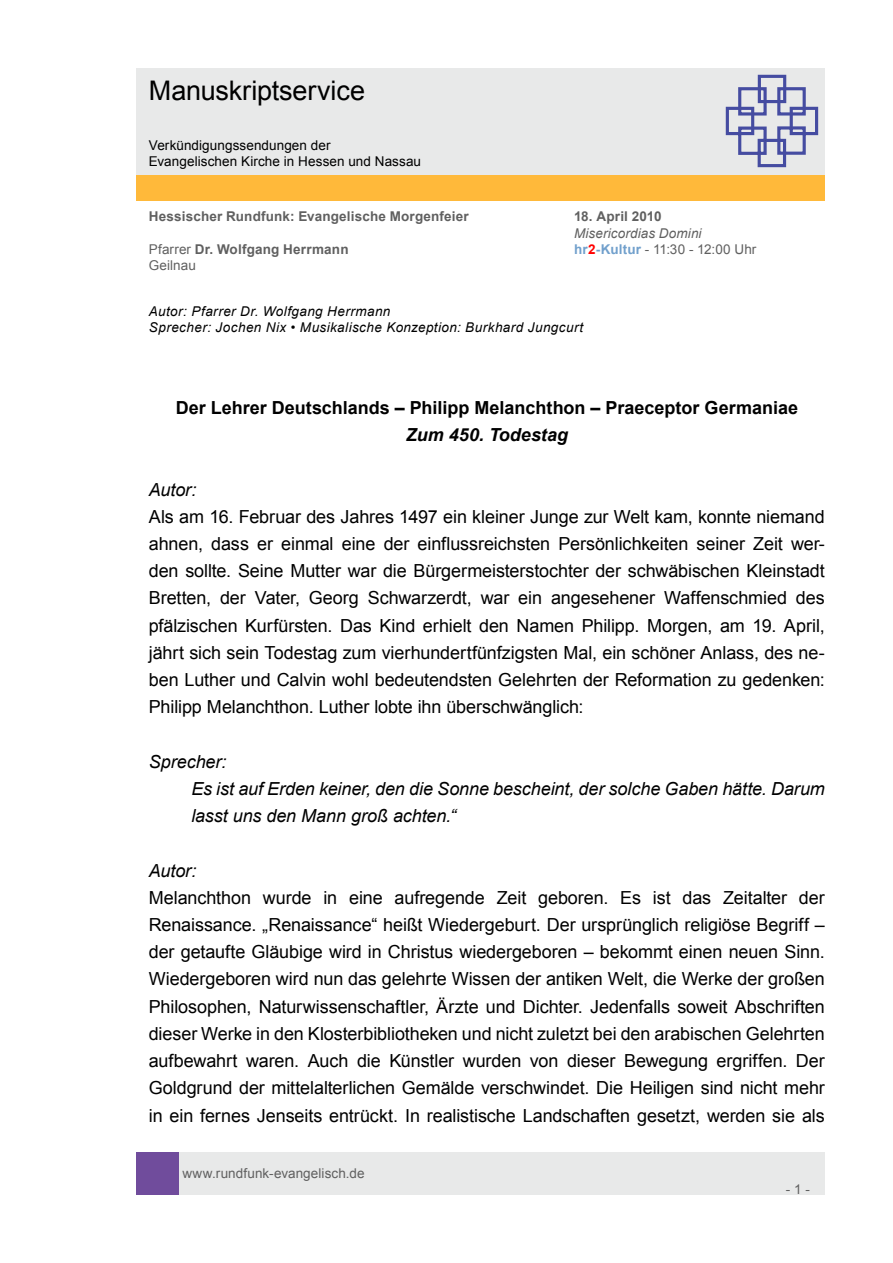
<style>
.page{position:relative;width:893px;height:1263px;background:#fff}
.page>*{position:absolute;margin:0;border:0;box-sizing:border-box;transform-origin:0 0}
.t1{font:27px "Arial";letter-spacing:-.005em;color:#000}
.t2{font:18px/27.2px "Arial";letter-spacing:-.005em;color:#000;text-align:justify}
.t3{font:italic 18px/27.2px "Arial";letter-spacing:-.005em;color:#000}
.t4{font:700 18px "Arial";color:#000}
.t5{font:italic 700 18px "Arial";color:#000}
.t6{font:italic 13.5px/16.2px "Arial";letter-spacing:.035em;color:#000}
.t7{font:700 13.5px "Arial";letter-spacing:.015em;color:#606060}
.t8{font:13.5px "Arial";letter-spacing:.005em;color:#606060}
.t9{font:13.5px/16.2px "Arial";letter-spacing:.005em;color:#000}
.t10{font:italic 13.5px "Arial";letter-spacing:.01em;color:#606060}
.s1{font-weight:400}
.s2{font-weight:700;color:#71a0cc}
.s3{font-weight:700;color:#f00}
</style>
<div class="page">
<div style="left:179px;top:1152px;width:646px;height:43px;background:#e8e9e9"></div>
<div style="left:136px;top:1152px;width:43px;height:43px;background:#704c9c"></div>
<div style="left:136px;top:175px;width:689px;height:26px;background:#ffb93a"></div>
<div style="left:136px;top:68px;width:689px;height:106px;background:#e8e9e9"></div>
<svg style="left:725px;top:74px;width:94px;height:94px"></svg>
<h1 class="t1" style="left:149px;top:73px;width:218px">Manuskriptservice</h1>
<p class="t9" style="left:149px;top:137px;width:274px">Verkündigungssendungen der<br>Evangelischen Kirche in Hessen und Nassau</p>
<p class="t7" style="left:149px;top:208px;width:322px">Hessischer Rundfunk: Evangelische Morgenfeier</p>
<p class="t7" style="left:574px;top:208px;width:89px">18. April 2010</p>
<p class="t10" style="left:574px;top:224px;width:129px">Misericordias Domini</p>
<p class="t7" style="left:149px;top:240px;width:201px"><span class="s1">Pfarrer</span> Dr. Wolfgang Herrmann</p>
<p class="t8" style="left:574px;top:240px;width:184px"><span class="s2">hr</span><span class="s3">2</span><span class="s2">-Kultur</span> - 11:30 - 12:00 Uhr</p>
<p class="t8" style="left:149px;top:256px;width:49px">Geilnau</p>
<p class="t6" style="left:149px;top:303px;width:436px">Autor: Pfarrer Dr. Wolfgang Herrmann<br>Sprecher: Jochen Nix • Musikalische Konzeption: Burkhard Jungcurt</p>
<p class="t4" style="left:176px;top:396px;width:624px">Der Lehrer Deutschlands – Philipp Melanchthon – Praeceptor Germaniae</p>
<p class="t5" style="left:406px;top:423px;width:164px">Zum 450. Todestag</p>
<p class="t3" style="left:149px;top:476px;width:49px">Autor:</p>
<p class="t2" style="left:149px;top:503px;width:678px">Als am 16. Februar des Jahres 1497 ein kleiner Junge zur Welt kam, konnte niemand ahnen, dass er einmal eine der einflussreichsten Persönlichkeiten seiner Zeit wer&shy;den sollte. Seine Mutter war die Bürgermeisterstochter der schwäbischen Kleinstadt Bretten, der Vater, Georg Schwarzerdt, war ein angesehener Waffenschmied des pfälzischen Kurfürsten. Das Kind erhielt den Namen Philipp. Morgen, am 19. April, jährt sich sein Todestag zum vierhundertfünfzigsten Mal, ein schöner Anlass, des ne&shy;ben Luther und Calvin wohl bedeutendsten Gelehrten der Reformation zu gedenken:<br>Philipp Melanchthon. Luther lobte ihn überschwänglich:</p>
<p class="t3" style="left:191px;top:748px;width:635px;text-indent:-43px">Sprecher:<br>Es ist auf Erden keiner, den die Sonne bescheint, der solche Gaben hätte. Darum lasst uns den Mann groß achten.“</p>
<p class="t3" style="left:149px;top:857px;width:49px">Autor:</p>
<p class="t2" style="left:149px;top:884px;width:677px">Melanchthon wurde in eine aufregende Zeit geboren. Es ist das Zeitalter der Renaissance. „Renaissance“ heißt Wiedergeburt. Der ursprünglich religiöse Begriff – der getaufte Gläubige wird in Christus wiedergeboren – bekommt einen neuen Sinn.<br>Wiedergeboren wird nun das gelehrte Wissen der antiken Welt, die Werke der großen Philosophen, Naturwissenschaftler, Ärzte und Dichter. Jedenfalls soweit Abschriften dieser Werke in den Klosterbibliotheken und nicht zuletzt bei den arabischen Gelehrten aufbewahrt waren. Auch die Künstler wurden von dieser Bewegung ergriffen. Der Goldgrund der mittelalterlichen Gemälde verschwindet. Die Heiligen sind nicht mehr in ein fernes Jenseits entrückt. In realistische Landschaften gesetzt, werden sie als</p>
<p class="t8" style="left:182px;top:1164px;width:184px">www.rundfunk-evangelisch.de</p>
<p class="t8" style="left:786px;top:1180px;width:26px">- 1 -</p>
</div>
